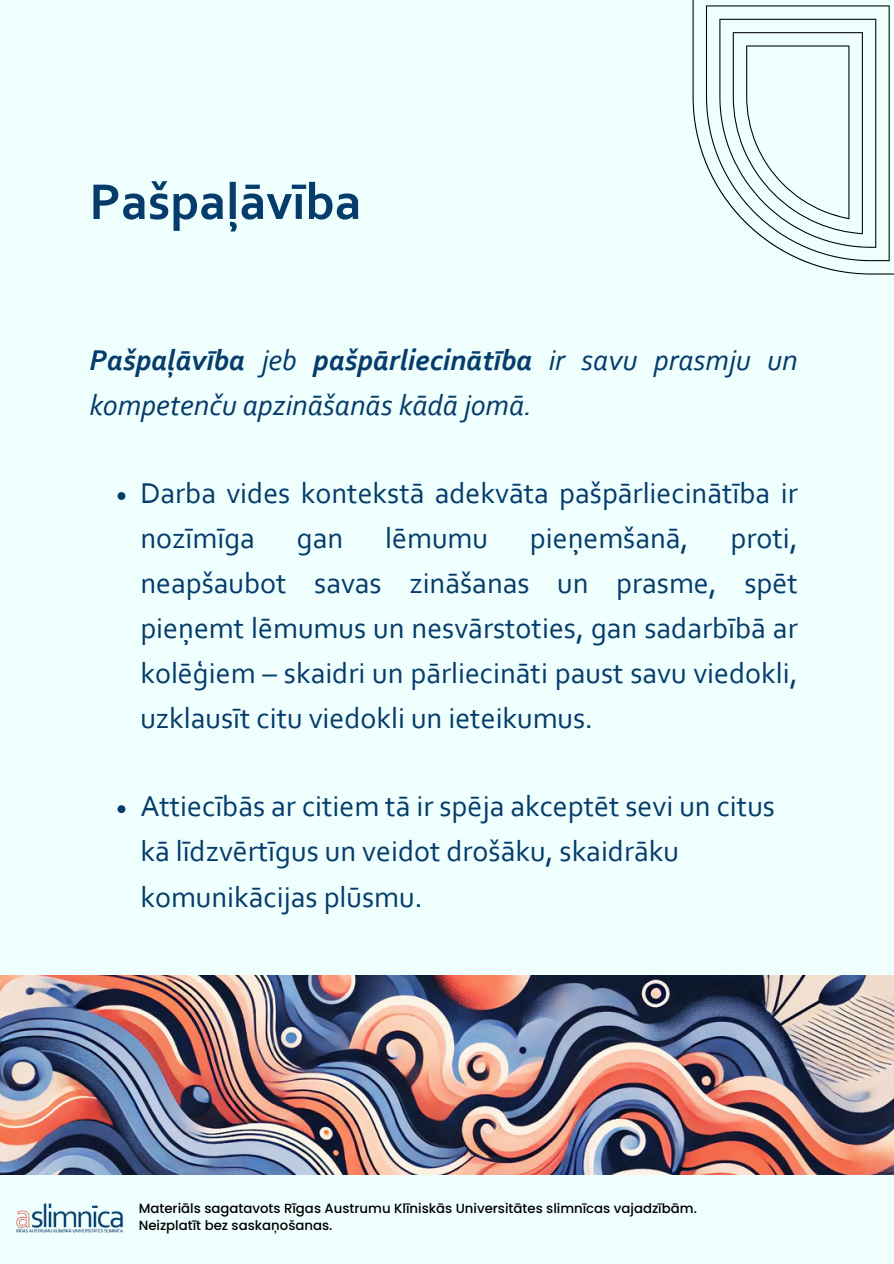
<style>
.page{position:relative;width:894px;height:1264px;background:#fff}
.page>*{position:absolute;margin:0;border:0;box-sizing:border-box;transform-origin:0 0}
.t1{font:700 52.5px "Corbel";color:#053c6b}
.t2{font:30px/45px "Corbel";color:#053c6b}
.t3{font:italic 30px/45px "Corbel";color:#053c6b}
.t4{font:500 13.35px "Poppins";color:#000}
.s1{font-weight:700}
</style>
<div class="page">
<div style="left:0;top:0;width:893px;height:1263px;background:#effffe"></div>
<img style="left:16px;top:1203px;width:108px;height:30px">
<svg style="left:117px;top:492px;width:8px;height:8px"></svg>
<svg style="left:117px;top:805px;width:8px;height:8px"></svg>
<svg style="left:692px;top:0;width:201px;height:274px"></svg>
<svg style="left:705px;top:5px;width:184px;height:256px"></svg>
<svg style="left:719px;top:19px;width:157px;height:229px"></svg>
<img style="left:0;top:975px;width:893px;height:199px">
<h1 class="t1" style="left:89px;top:180px;width:273px">Pašpaļāvība</h1>
<p class="t3" style="left:89px;top:340px;width:709px"><span class="s1">Pašpaļāvība</span> jeb <span class="s1">pašpārliecinātība</span> ir savu prasmju un kompetenču apzināšanās kādā jomā.</p>
<p class="t2" style="left:140px;top:473px;width:658px">Darba vides kontekstā adekvāta pašpārliecinātība ir nozīmīga</p>
<p class="t2" style="left:297px;top:518px;width:48px">gan</p>
<p class="t2" style="left:385px;top:518px;width:104px">lēmumu</p>
<p class="t2" style="left:529px;top:518px;width:160px">pieņemšanā,</p>
<p class="t2" style="left:140px;top:518px;width:658px;text-align:justify;text-indent:590px">proti, neapšaubot savas zināšanas un prasme, spēt pieņemt lēmumus un nesvārstoties, gan sadarbībā ar kolēģiem – skaidri un pārliecināti paust savu viedokli, uzklausīt citu viedokli un ieteikumus.</p>
<p class="t2" style="left:140px;top:786px;width:636px">Attiecībās ar citiem tā ir spēja akceptēt sevi un citus kā līdzvērtīgus un veidot drošāku, skaidrāku komunikācijas plūsmu.</p>
<h2 class="t4" style="left:139px;top:1198px;width:559px">Materiāls sagatavots Rīgas Austrumu Klīniskās Universitātes slimnīcas vajadzībām.</h2>
<p class="t4" style="left:139px;top:1216px;width:195px">Neizplatīt bez saskaņošanas.</p>
</div>
